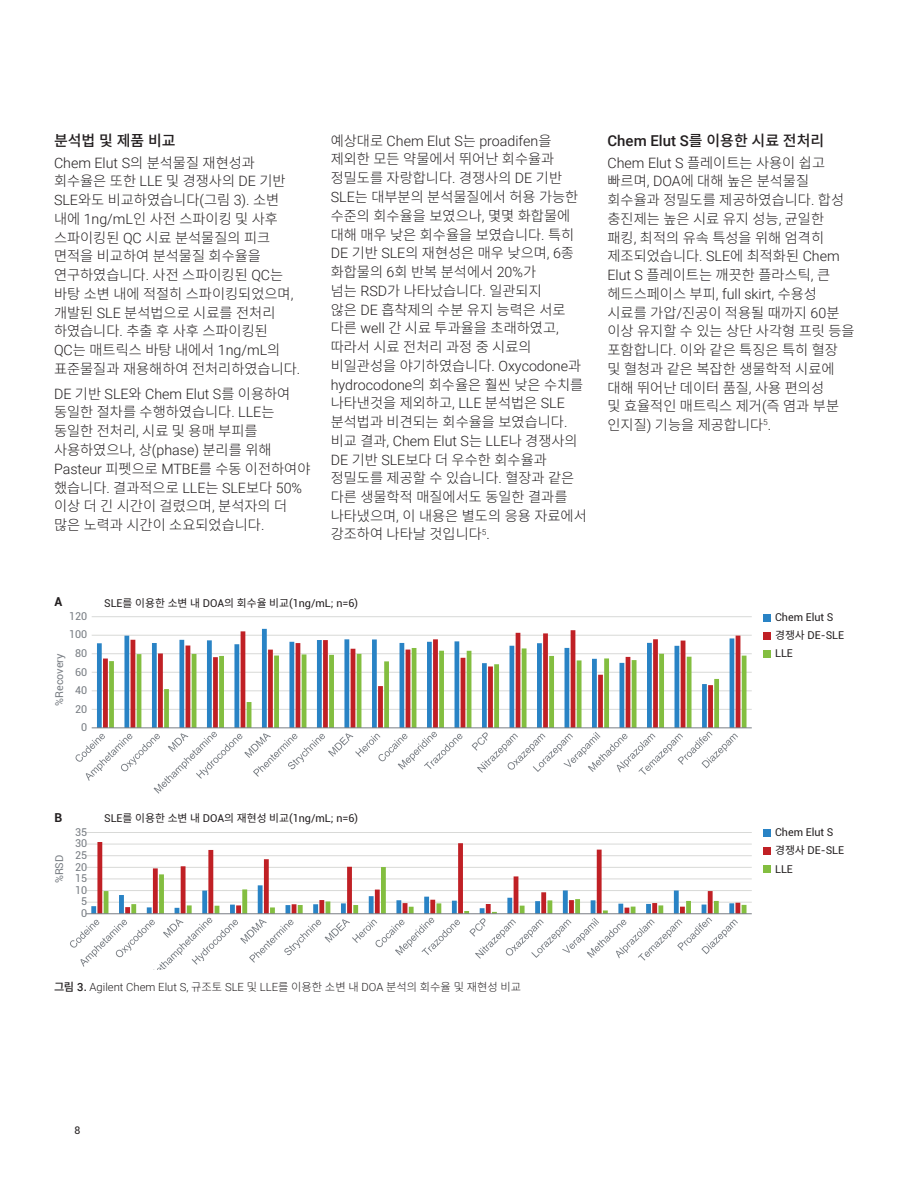
<style>
.page{position:relative;width:918px;height:1188px;background:#fff}
.page>*{position:absolute;margin:0;border:0;box-sizing:border-box;transform-origin:0 0}
.t1{font:500 15px "Roboto";color:#231f20}
.t2{font:500 15px "Noto Sans CJ Kkr";color:#231f20}
.t3{font:300 14.25px/18.8px "Noto Sans CJ Kkr";color:#231f20}
.t4{font:300 14.25px "Roboto";color:#231f20}
.t5{font:700 12.3px "Roboto";color:#231f20}
.t6{font:300 11.25px "Roboto";color:#231f20}
.t7{font:10.8px/18.1px "Roboto";color:#231f20}
.t8{font:10.8px "Roboto";color:#787d83}
.t9{font:10.5px "Roboto";color:#231f20}
.s1{font-family:"Noto Sans CJ Kkr"}
.s2{font-family:"Roboto"}
.s3{font-family:"Noto Sans CJ Ksc"}
.s4{font-family:"Noto Sans CJ Kkr";font-weight:500}
.s5{font-weight:500}
</style>
<div class="page">
<hr style="left:92px;top:709px;width:660px;height:1px;background:#d8d9d7">
<hr style="left:92px;top:691px;width:660px;height:1px;background:#d8d9d7">
<hr style="left:92px;top:672px;width:660px;height:1px;background:#d8d9d7">
<hr style="left:92px;top:653px;width:660px;height:1px;background:#d8d9d7">
<hr style="left:92px;top:635px;width:660px;height:1px;background:#d8d9d7">
<hr style="left:92px;top:616px;width:660px;height:1px;background:#d8d9d7">
<svg style="left:103px;top:630px;width:637px;height:97px"></svg>
<svg style="left:109px;top:648px;width:638px;height:79px"></svg>
<hr style="left:92px;top:727px;width:660px;height:1px;background:#787d83">
<svg style="left:75px;top:732px;width:387px;height:62px"></svg>
<svg style="left:472px;top:732px;width:266px;height:43px"></svg>
<div style="left:763px;top:614px;width:8px;height:8px;background:#2983c5"></div>
<div style="left:763px;top:632px;width:8px;height:8px;background:#c02025"></div>
<div style="left:763px;top:650px;width:8px;height:8px;background:#83be40"></div>
<hr style="left:86px;top:902px;width:666px;height:1px;background:#d8d9d7">
<hr style="left:86px;top:890px;width:666px;height:1px;background:#d8d9d7">
<hr style="left:86px;top:879px;width:666px;height:1px;background:#d8d9d7">
<hr style="left:86px;top:867px;width:666px;height:1px;background:#d8d9d7">
<hr style="left:86px;top:855px;width:666px;height:1px;background:#d8d9d7">
<hr style="left:86px;top:844px;width:666px;height:1px;background:#d8d9d7">
<hr style="left:86px;top:832px;width:666px;height:1px;background:#d8d9d7">
<svg style="left:97px;top:842px;width:643px;height:25px"></svg>
<hr style="left:86px;top:913px;width:666px;height:1px;background:#787d83">
<svg style="left:70px;top:867px;width:677px;height:102px"></svg>
<div style="left:763px;top:829px;width:8px;height:8px;background:#2983c5"></div>
<div style="left:763px;top:847px;width:8px;height:8px;background:#c02025"></div>
<div style="left:763px;top:866px;width:8px;height:7px;background:#83be40"></div>
<p class="t2" style="left:54px;top:132px;width:123px">분석법 및 제품 비교</p>
<p class="t4" style="left:54px;top:153px;width:203px">Chem Elut S<span class="s1">의 분석물질 재현성과</span></p>
<p class="t3" style="left:54px;top:172px;width:248px">회수율은 또한 <span class="s2">LLE</span> 및 경쟁사의 <span class="s2">DE</span> 기반<br><span class="s2">SLE</span>와도 비교하였습니다<span class="s2">(</span>그림 <span class="s2">3).</span> 소변 내에 <span class="s2">1ng/mL</span>인 사전 스파이킹 및 사후 스파이킹된 <span class="s2">QC</span> 시료 분석물질의 피크 면적을 비교하여 분석물질 회수율을 연구하였습니다<span class="s2">.</span> 사전 스파이킹된 <span class="s2">QC</span>는 바탕 소변 내에 적절히 스파이킹되었으며<span class="s2">, </span>개발된 <span class="s2">SLE</span> 분석법으로 시료를 전처리 하였습니다<span class="s2">.</span> 추출 후 사후 스파이킹된<br><span class="s2">QC</span>는 매트릭스 바탕 내에서 <span class="s2">1ng/mL</span>의 표준물질과 재용해하여 전처리하였습니다<span class="s2">.</span></p>
<p class="t4" style="left:54px;top:384px;width:238px">DE <span class="s1">기반</span> SLE<span class="s1">와</span> Chem Elut S<span class="s1">를 이용하여</span></p>
<p class="t3" style="left:54px;top:403px;width:258px">동일한 절차를 수행하였습니다<span class="s2">. LLE</span>는 동일한 전처리<span class="s2">,</span> 시료 및 용매 부피를 사용하였으나<span class="s2">,</span> 상<span class="s2">(phase)</span> 분리를 위해<br><span class="s2">Pasteur</span> 피펫으로 <span class="s2">MTBE</span>를 수동 이전하여야 했습니다<span class="s2">.</span> 결과적으로 <span class="s2">LLE</span>는 <span class="s2">SLE</span>보다 <span class="s2">50% </span>이상 더 긴 시간이 걸렸으며<span class="s2">,</span> 분석자의 더 많은 노력과 시간이 소요되었습니다<span class="s2">.</span></p>
<p class="t4" style="left:331px;top:131px;width:222px"><span class="s1">예상대로</span> Chem Elut S<span class="s1">는</span> proadifen<span class="s1">을</span></p>
<p class="t3" style="left:331px;top:150px;width:254px">제외한 모든 약물에서 뛰어난 회수율과 정밀도를 자랑합니다<span class="s2">.</span> 경쟁사의 <span class="s2">DE</span> 기반<br><span class="s2">SLE</span>는 대부분의 분석물질에서 허용 가능한 수준의 회수율을 보였으나<span class="s2">,</span> 몇몇 화합물에 대해 매우 낮은 회수율을 보였습니다<span class="s2">.</span> 특히<br><span class="s2">DE</span> 기반 <span class="s2">SLE</span>의 재현성은 매우 낮으며<span class="s2">, 6</span>종 화합물의 <span class="s2">6</span>회 반복 분석에서 <span class="s2">20%</span>가<br>넘는 <span class="s2">RSD</span>가 나타났습니다<span class="s2">.</span> 일관되지<br>않은 <span class="s2">DE</span> 흡착제의 수분 유지 능력은 서로 다른 <span class="s2">well</span> 간 시료 투과율을 초래하였고<span class="s2">, </span>따라서 시료 전처리 과정 중 시료의 비일관성을 야기하였습니다<span class="s2">. Oxycodone</span>과 <span class="s2">hydrocodone</span>의 회수율은 훨씬 낮은 수치를 나타낸것을 제외하고<span class="s2">, LLE</span> 분석법은 <span class="s2">SLE </span>분석법과 비견되는 회수율을 보였습니다<span class="s2">.</span></p>
<p class="t4" style="left:331px;top:431px;width:248px"><span class="s1">비교 결과</span>, Chem Elut S<span class="s1">는</span> LLE<span class="s1">나 경쟁사의</span></p>
<p class="t3" style="left:331px;top:450px;width:258px"><span class="s2">DE</span> 기반 <span class="s2">SLE</span>보다 더 우수한 회수율과 정밀도를 제공할 수 있습니다<span class="s2">.</span> 혈장과 같은 다른 생물학적 매질에서도 동일한 결과를 나타냈으며<span class="s2">,</span> 이 내용은 별도의 응용 자료에서 강조하여 나타날 것입니다<sup>5</sup><span class="s2">.</span></p>
<p class="t5" style="left:55px;top:593px;width:9px">A</p>
<p class="t8" style="left:69px;top:609px;width:20px">120</p>
<p class="t8" style="left:69px;top:627px;width:20px">100</p>
<p class="t8" style="left:52px;top:706px;width:54px;rotate:-90deg">%Recovery</p>
<p class="t8" style="left:75px;top:646px;width:14px">80</p>
<p class="t8" style="left:75px;top:664px;width:14px">60</p>
<p class="t8" style="left:75px;top:683px;width:14px">40</p>
<p class="t8" style="left:75px;top:701px;width:14px">20</p>
<p class="t8" style="left:81px;top:720px;width:8px">0</p>
<p class="t7" style="left:104px;top:593px;width:256px">SLE<span class="s3">를 이용한 소변 내</span> DOA<span class="s3">의 회수율 비교</span>(1ng/mL; n=6)</p>
<p class="t1" style="left:608px;top:130px;width:218px">Chem Elut S<span class="s1">를 이용한 시료 전처리</span></p>
<p class="t3" style="left:608px;top:153px;width:249px"><span class="s2">Chem Elut S</span> 플레이트는 사용이 쉽고 빠르며<span class="s2">, DOA</span>에 대해 높은 분석물질 회수율과 정밀도를 제공하였습니다<span class="s2">.</span> 합성 충진제는 높은 시료 유지 성능<span class="s2">,</span> 균일한 패킹<span class="s2">,</span> 최적의 유속 특성을 위해 엄격히 제조되었습니다<span class="s2">. SLE</span>에 최적화된 <span class="s2">Chem<br>Elut S</span> 플레이트는 깨끗한 플라스틱<span class="s2">,</span> 큰 헤드스페이스 부피<span class="s2">, full skirt,</span> 수용성 시료를 가압<span class="s2">/</span>진공이 적용될 때까지 <span class="s2">60</span>분 이상 유지할 수 있는 상단 사각형 프릿 등을 포함합니다<span class="s2">.</span> 이와 같은 특징은 특히 혈장 및 혈청과 같은 복잡한 생물학적 시료에 대해 뛰어난 데이터 품질<span class="s2">,</span> 사용 편의성<br>및 효율적인 매트릭스 제거<span class="s2">(</span>즉 염과 부분 인지질<span class="s2">)</span> 기능을 제공합니다<sup>5</sup><span class="s2">.</span></p>
<p class="t7" style="left:775px;top:608px;width:71px">Chem Elut S <span class="s3">경쟁사</span> DE-SLE<br>LLE</p>
<p class="t5" style="left:55px;top:809px;width:9px">B</p>
<p class="t8" style="left:52px;top:883px;width:30px;rotate:-90deg">%RSD</p>
<p class="t8" style="left:75px;top:824px;width:14px">35</p>
<p class="t8" style="left:75px;top:836px;width:14px">30</p>
<p class="t8" style="left:75px;top:848px;width:14px">25</p>
<p class="t8" style="left:75px;top:859px;width:14px">20</p>
<p class="t8" style="left:75px;top:871px;width:14px">15</p>
<p class="t8" style="left:75px;top:882px;width:14px">10</p>
<p class="t8" style="left:81px;top:894px;width:8px">5</p>
<p class="t8" style="left:81px;top:906px;width:8px">0</p>
<p class="t7" style="left:104px;top:809px;width:256px">SLE<span class="s3">를 이용한 소변 내</span> DOA<span class="s3">의 재현성 비교</span>(1ng/mL; n=6)</p>
<p class="t6" style="left:54px;top:979px;width:469px"><span class="s4">그림</span> <span class="s5">3.</span> Agilent Chem Elut S, <span class="s1">규조토</span> SLE <span class="s1">및</span> LLE<span class="s1">를 이용한 소변 내</span> DOA <span class="s1">분석의 회수율 및 재현성 비교</span></p>
<p class="t7" style="left:775px;top:823px;width:71px">Chem Elut S <span class="s3">경쟁사</span> DE-SLE<br>LLE</p>
<p class="t9" style="left:75px;top:1123px;width:7px">8</p>
</div>
